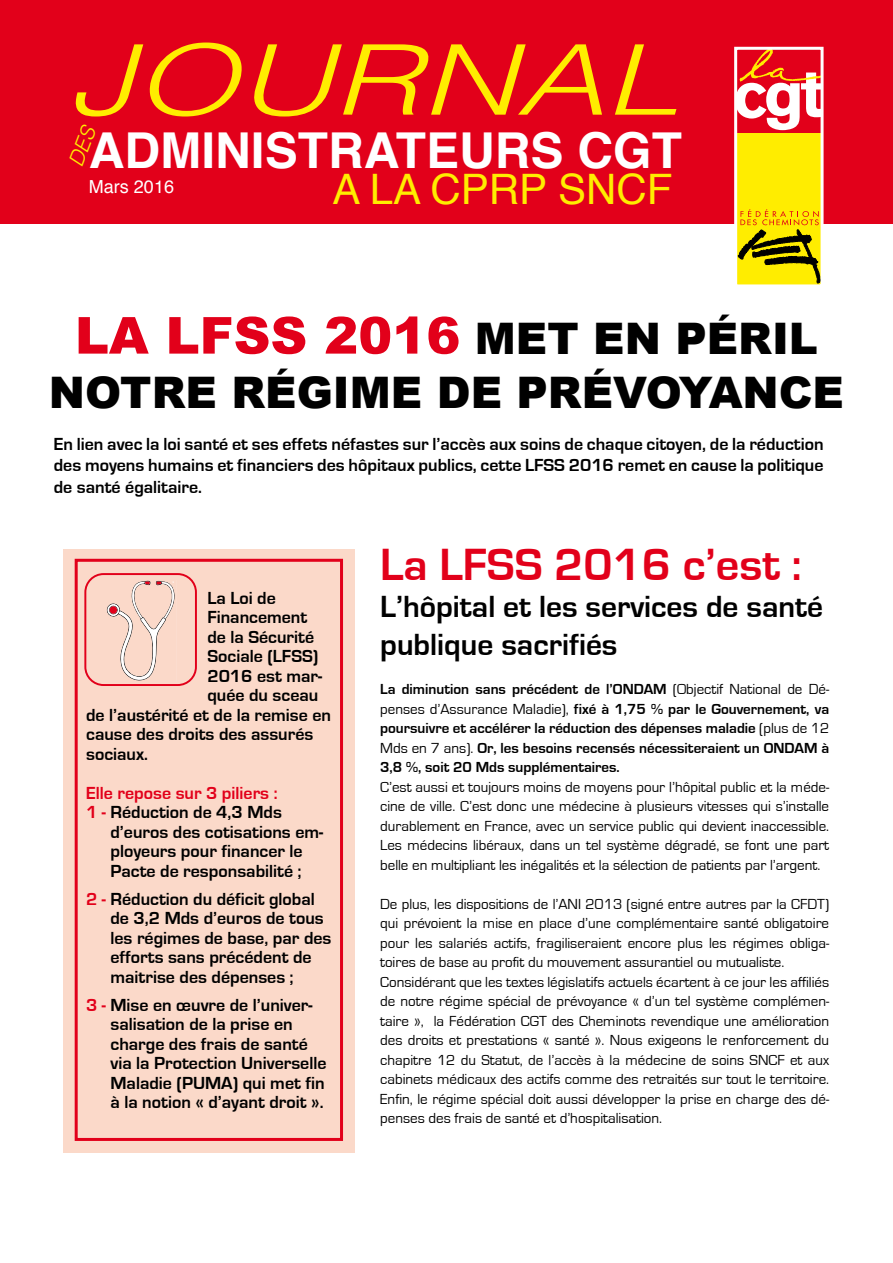
<style>
.page{position:relative;width:893px;height:1263px;background:#fff}
.page>*{position:absolute;margin:0;border:0;box-sizing:border-box;transform-origin:0 0}
.t1{font:900 51px "Arial";color:#e2001a}
.t2{font:700 49.5px "Helvetica";color:#fff}
.t3{font:700 46.5px "Eurostile";color:#e2001a}
.t4{font:900 43.5px "Arial";color:#000}
.t5{font:42px "Helvetica";color:#ffed00}
.t6{font:700 31.5px/37.8px "Eurostile";color:#000}
.t7{font:700 18px/19.5px "Eurostile";color:#000}
.t8{font:700 18px "Eurostile";color:#e2001a}
.t9{font:18px "Helvetica";color:#fff}
.t10{font:15px/19.5px "Eurostile";color:#000;text-align:justify}
.t11{font:700 15px/19.5px "Eurostile";color:#000;text-align:justify}
.s1{font-size:43.5px;color:#000}
.s2{color:#e2001a}
.s3{font-weight:400}
</style>
<div class="page">
<div style="left:64px;top:549px;width:291px;height:603px;background:#fbd9c9"></div>
<div style="left:0;top:0;width:893px;height:223px;background:#e2001a"></div>
<div style="left:75px;top:559px;width:268px;height:582px;border:3px solid #e2001a"></div>
<svg style="left:76px;top:43px;width:600px;height:74px"></svg>
<div style="left:736px;top:132px;width:85px;height:154px;background:#ffed00"></div>
<div style="left:736px;top:48px;width:85px;height:85px;background:#e2001a"></div>
<svg style="left:738px;top:51px;width:81px;height:79px"></svg>
<svg style="left:738px;top:209px;width:81px;height:74px"></svg>
<div style="left:734px;top:47px;width:89px;height:240px;border:3px solid #fff"></div>
<div style="left:84px;top:573px;width:113px;height:113px;border:2px solid #e2001a;border-radius:18px"></div>
<svg style="left:107px;top:580px;width:68px;height:101px"></svg>
<div style="left:110px;top:606px;width:7px;height:8px;background:#e2001a;border-radius:50%"></div>
<h2 class="t2" style="left:89px;top:110px;width:595px">ADMINISTRATEURS CGT</h2>
<p class="t9" style="left:89px;top:172px;width:87px">Mars 2016</p>
<h3 class="t5" style="left:332px;top:157px;width:342px">A LA CPRP SNCF</h3>
<h1 class="t1" style="left:75px;top:298px;width:745px">LA LFSS 2016 <span class="s1">MET EN PÉRIL</span></h1>
<h3 class="t4" style="left:49px;top:360px;width:797px">NOTRE RÉGIME DE PRÉVOYANCE</h3>
<p class="t7" style="left:54px;top:433px;width:771px;line-height:21.6px;text-align:justify">En lien avec la loi santé et ses effets néfastes sur l’accès aux soins de chaque citoyen, de la réduction des moyens humains et financiers des hôpitaux publics, cette LFSS 2016 remet en cause la politique de santé égalitaire.</p>
<p class="t7" style="left:207px;top:588px;width:70px">La Loi de</p>
<p class="t7" style="left:207px;top:608px;width:101px">Financement</p>
<p class="t7" style="left:207px;top:627px;width:108px">de la Sécurité</p>
<p class="t7" style="left:207px;top:647px;width:113px">Sociale (LFSS)</p>
<p class="t7" style="left:207px;top:666px;width:116px">2016 est mar-</p>
<p class="t7" style="left:207px;top:686px;width:112px">quée du sceau</p>
<p class="t7" style="left:86px;top:705px;width:246px">de l’austérité et de la remise en</p>
<p class="t7" style="left:86px;top:725px;width:229px">cause des droits des assurés</p>
<p class="t7" style="left:86px;top:744px;width:63px">sociaux.</p>
<p class="t8" style="left:86px;top:783px;width:193px">Elle repose sur 3 piliers :</p>
<p class="t7" style="left:86px;top:803px;width:197px"><span class="s2">1 -</span> Réduction de 4,3 Mds</p>
<p class="t7" style="left:111px;top:822px;width:214px">d’euros des cotisations em-</p>
<p class="t7" style="left:111px;top:842px;width:194px">ployeurs pour financer le</p>
<p class="t7" style="left:111px;top:861px;width:192px">Pacte de responsabilité ;</p>
<p class="t7" style="left:111px;top:889px;width:223px;text-indent:-24px"><span class="s2">2 -</span> Réduction du déficit global de 3,2 Mds d’euros de tous les régimes de base, par des efforts sans précédent de maitrise des dépenses ;</p>
<p class="t7" style="left:111px;top:995px;width:217px;text-indent:-24px"><span class="s2">3 -</span> Mise en œuvre de l’univer&shy;salisation de la prise en charge des frais de santé via la Protection Universelle<br>Maladie (PUMA) qui met fin à la notion « d’ayant droit ».</p>
<h3 class="t3" style="left:380px;top:539px;width:423px">La LFSS 2016 c’est :</h3>
<h3 class="t6" style="left:380px;top:589px;width:444px">L’hôpital et les services de santé publique sacrifiés</h3>
<p class="t11" style="left:380px;top:680px;width:451px">La diminution sans précédent de l’ONDAM <span class="s3">(Objectif National de Dé&shy;penses d’Assurance Maladie),</span> fixé à 1,75 % par le Gouvernement, va poursuivre et accélérer la réduction des dépenses maladie <span class="s3">(plus de 12<br>Mds en 7 ans).</span> Or, les besoins recensés nécessiteraient un ONDAM à 3,8 %, soit 20 Mds supplémentaires.</p>
<p class="t10" style="left:380px;top:777px;width:451px">C’est aussi et toujours moins de moyens pour l’hôpital public et la méde&shy;cine de ville. C’est donc une médecine à plusieurs vitesses qui s’installe durablement en France, avec un service public qui devient inaccessible.<br>Les médecins libéraux, dans un tel système dégradé, se font une part belle en multipliant les inégalités et la sélection de patients par l’argent.</p>
<p class="t10" style="left:380px;top:894px;width:451px;text-align:left">De plus, les dispositions de l’ANI 2013 (signé entre autres par la CFDT) qui prévoient la mise en place d’une complémentaire santé obligatoire pour les salariés actifs, fragiliseraient encore plus les régimes obliga&shy;toires de base au profit du mouvement assurantiel ou mutualiste.<br>Considérant que les textes législatifs actuels écartent à ce jour les affiliés de notre régime spécial de prévoyance « d’un tel système complémen&shy;taire », la Fédération CGT des Cheminots revendique une amélioration des droits et prestations « santé ». Nous exigeons le renforcement du chapitre 12 du Statut, de l’accès à la médecine de soins SNCF et aux cabinets médicaux des actifs comme des retraités sur tout le territoire.<br>Enfin, le régime spécial doit aussi développer la prise en charge des dé&shy;penses des frais de santé et d’hospitalisation.</p>
</div>
